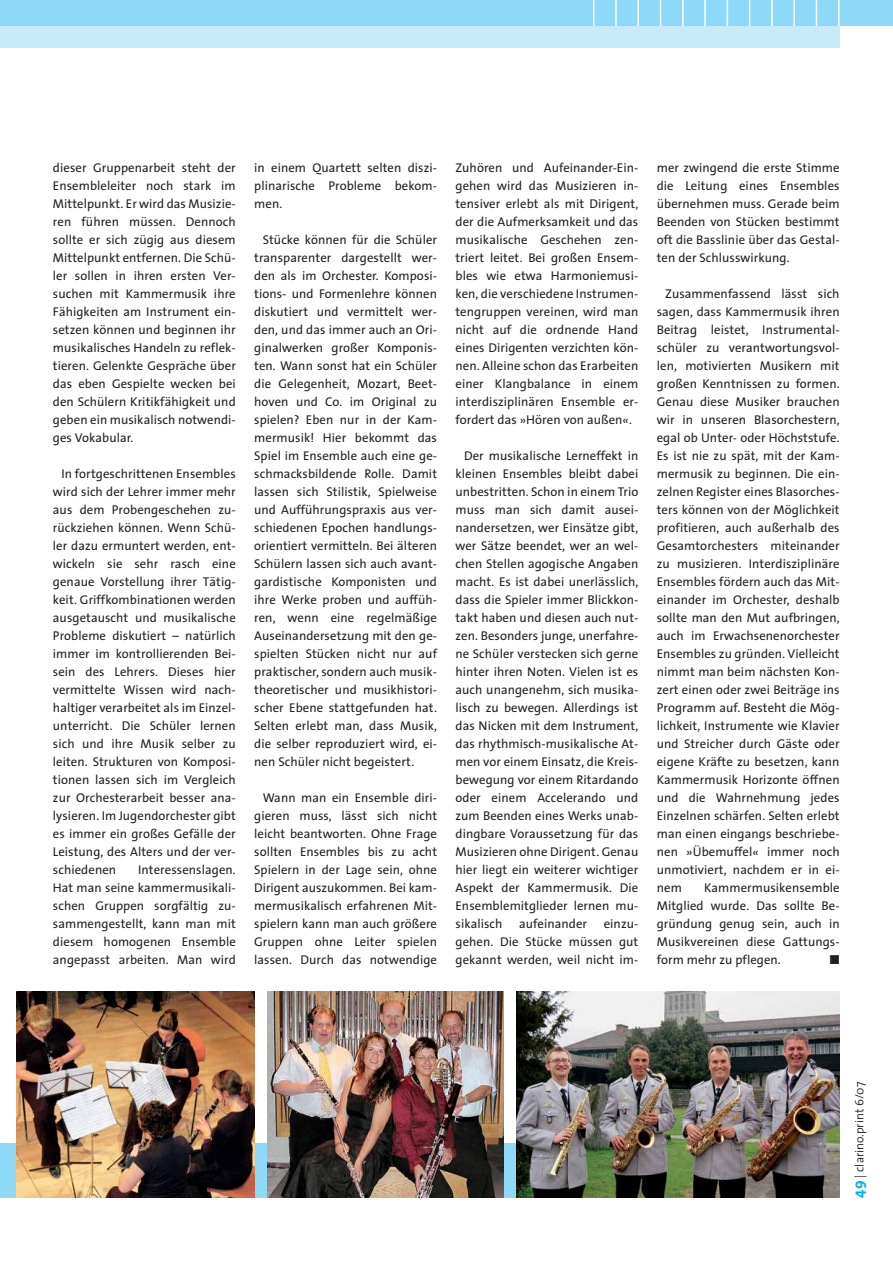
<style>
.page{position:relative;width:893px;height:1263px;background:#fff}
.page>*{position:absolute;margin:0;border:0;box-sizing:border-box;transform-origin:0 0}
.t1{font:12.75px/18px "Thesis Sans";letter-spacing:.005em;color:#231f20;text-align:justify}
.t2{font:12.75px "Zapf Dingbats";color:#231f20}
.t3{font:300 12px "Thesis Sans";color:#231f20}
.s1{font-weight:700;font-size:15px;color:#00aeef}
</style>
<div class="page">
<div style="left:0;top:1144px;width:840px;height:54px;background:#8ed8f8"></div>
<div style="left:0;top:1px;width:893px;height:25px;background:#8ed8f8"></div>
<svg style="left:593px;top:1px;width:1px;height:25px"></svg>
<hr style="left:615px;top:1px;width:2px;height:25px;background:#fff">
<hr style="left:637px;top:1px;width:2px;height:25px;background:#fff">
<svg style="left:660px;top:1px;width:1px;height:25px"></svg>
<hr style="left:682px;top:1px;width:2px;height:25px;background:#fff">
<hr style="left:704px;top:1px;width:2px;height:25px;background:#fff">
<svg style="left:727px;top:1px;width:1px;height:25px"></svg>
<svg style="left:749px;top:1px;width:1px;height:25px"></svg>
<hr style="left:771px;top:1px;width:2px;height:25px;background:#fff">
<hr style="left:793px;top:1px;width:2px;height:25px;background:#fff">
<svg style="left:816px;top:1px;width:1px;height:25px"></svg>
<svg style="left:838px;top:1px;width:1px;height:25px"></svg>
<div style="left:0;top:26px;width:840px;height:21px;background:#c7eafb"></div>
<img style="left:516px;top:991px;width:324px;height:207px">
<img style="left:17px;top:991px;width:238px;height:207px">
<img style="left:268px;top:991px;width:236px;height:207px">
<p class="t1" style="left:53px;top:160px;width:184px">dieser Gruppenarbeit steht der Ensembleleiter noch stark im Mittelpunkt. Er wird das Musizie&shy;ren führen müssen. Dennoch sollte er sich zügig aus diesem Mittelpunkt entfernen. Die Schü&shy;ler sollen in ihren ersten Ver&shy;suchen mit Kammermusik ihre Fähigkeiten am Instrument ein&shy;setzen können und beginnen ihr musikalisches Handeln zu reflek&shy;tieren. Gelenkte Gespräche über das eben Gespielte wecken bei den Schülern Kritikfähigkeit und geben ein musikalisch notwendi&shy;ges Vokabular.</p>
<p class="t1" style="left:53px;top:466px;width:184px;text-indent:9px">In fortgeschrittenen Ensembles wird sich der Lehrer immer mehr aus dem Probengeschehen zu&shy;rückziehen können. Wenn Schü&shy;ler dazu ermuntert werden, ent&shy;wickeln sie sehr rasch eine genaue Vorstellung ihrer Tätig&shy;keit. Griffkombinationen werden ausgetauscht und musikalische Probleme diskutiert – natürlich immer im kontrollierenden Bei&shy;sein des Lehrers. Dieses hier vermittelte Wissen wird nach&shy;haltiger verarbeitet als im Einzel&shy;unterricht. Die Schüler lernen sich und ihre Musik selber zu leiten. Strukturen von Komposi&shy;tionen lassen sich im Vergleich zur Orchesterarbeit besser ana&shy;lysieren. Im Jugendorchester gibt es immer ein großes Gefälle der Leistung, des Alters und der ver&shy;schiedenen</p>
<p class="t1" style="left:53px;top:862px;width:184px;text-indent:85px">Interessenslagen.<br>Hat man seine kammermusikali&shy;schen Gruppen sorgfältig zu&shy;sammengestellt, kann man mit diesem homogenen Ensemble angepasst arbeiten. Man wird</p>
<p class="t1" style="left:254px;top:160px;width:184px">in einem Quartett selten diszi&shy;plinarische Probleme bekom&shy;men.</p>
<p class="t1" style="left:254px;top:232px;width:184px;text-indent:9px">Stücke können für die Schüler transparenter dargestellt wer&shy;den als im Orchester. Komposi&shy;tions- und Formenlehre können diskutiert und vermittelt wer&shy;den, und das immer auch an Ori&shy;ginalwerken großer Komponis&shy;ten. Wann sonst hat ein Schüler die Gelegenheit, Mozart, Beet&shy;hoven und Co. im Original zu spielen? Eben nur in der Kam&shy;mermusik! Hier bekommt das Spiel im Ensemble auch eine ge&shy;schmacksbildende Rolle. Damit lassen sich Stilistik, Spielweise und Aufführungspraxis aus ver&shy;schiedenen Epochen handlungs&shy;orientiert vermitteln. Bei älteren Schülern lassen sich auch avant&shy;gardistische Komponisten und ihre Werke proben und auffüh&shy;ren, wenn eine regelmäßige Auseinandersetzung mit den ge&shy;spielten Stücken nicht nur auf praktischer, sondern auch musik&shy;theoretischer und musikhistori&shy;scher Ebene stattgefunden hat.<br>Selten erlebt man, dass Musik, die selber reproduziert wird, ei&shy;nen Schüler nicht begeistert.</p>
<p class="t1" style="left:254px;top:790px;width:184px;text-indent:9px">Wann man ein Ensemble diri&shy;gieren muss, lässt sich nicht leicht beantworten. Ohne Frage sollten Ensembles bis zu acht Spielern in der Lage sein, ohne Dirigent auszukommen. Bei kam&shy;mermusikalisch erfahrenen Mit&shy;spielern kann man auch größere Gruppen ohne Leiter spielen lassen. Durch das notwendige</p>
<p class="t1" style="left:455px;top:160px;width:184px">Zuhören und Aufeinander-Ein&shy;gehen wird das Musizieren in&shy;tensiver erlebt als mit Dirigent, der die Aufmerksamkeit und das musikalische Geschehen zen&shy;triert leitet. Bei großen Ensem&shy;bles wie etwa Harmoniemusi&shy;ken, die verschiedene Instrumen&shy;tengruppen vereinen, wird man nicht auf die ordnende Hand eines Dirigenten verzichten kön&shy;nen. Alleine schon das Erarbeiten einer Klangbalance in einem interdisziplinären Ensemble er&shy;fordert das »Hören von außen«.</p>
<p class="t1" style="left:455px;top:448px;width:184px;text-indent:9px">Der musikalische Lerneffekt in kleinen Ensembles bleibt dabei unbestritten. Schon in einem Trio muss man sich damit ausei&shy;nandersetzen, wer Einsätze gibt, wer Sätze beendet, wer an wel&shy;chen Stellen agogische Angaben macht. Es ist dabei unerlässlich, dass die Spieler immer Blickkon&shy;takt haben und diesen auch nut&shy;zen. Besonders junge, unerfahre&shy;ne Schüler verstecken sich gerne hinter ihren Noten. Vielen ist es auch unangenehm, sich musika&shy;lisch zu bewegen. Allerdings ist das Nicken mit dem Instrument, das rhythmisch-musikalische At&shy;men vor einem Einsatz, die Kreis&shy;bewegung vor einem Ritardando oder einem Accelerando und zum Beenden eines Werks unab&shy;dingbare Voraussetzung für das Musizieren ohne Dirigent. Genau hier liegt ein weiterer wichtiger Aspekt der Kammermusik. Die Ensemblemitglieder lernen mu&shy;sikalisch</p>
<p class="t1" style="left:519px;top:916px;width:69px">aufeinander</p>
<p class="t1" style="left:455px;top:916px;width:184px;text-indent:148px">einzu&shy;gehen. Die Stücke müssen gut gekannt werden, weil nicht im-</p>
<p class="t1" style="left:657px;top:160px;width:184px">mer zwingend die erste Stimme die Leitung eines Ensembles übernehmen muss. Gerade beim Beenden von Stücken bestimmt oft die Basslinie über das Gestal&shy;ten der Schlusswirkung.</p>
<p class="t1" style="left:657px;top:286px;width:184px;text-indent:9px">Zusammenfassend lässt sich sagen, dass Kammermusik ihren Beitrag leistet, Instrumental&shy;schüler zu verantwortungsvol&shy;len, motivierten Musikern mit großen Kenntnissen zu formen.<br>Genau diese Musiker brauchen wir in unseren Blasorchestern, egal ob Unter- oder Höchststufe.<br>Es ist nie zu spät, mit der Kam&shy;mermusik zu beginnen. Die ein&shy;zelnen Register eines Blasorches&shy;ters können von der Möglichkeit profitieren, auch außerhalb des Gesamtorchesters miteinander zu musizieren. Interdisziplinäre Ensembles fördern auch das Mit&shy;einander im Orchester, deshalb sollte man den Mut aufbringen, auch im Erwachsenenorchester Ensembles zu gründen. Vielleicht nimmt man beim nächsten Kon&shy;zert einen oder zwei Beiträge ins Programm auf. Besteht die Mög&shy;lichkeit, Instrumente wie Klavier und Streicher durch Gäste oder eigene Kräfte zu besetzen, kann Kammermusik Horizonte öffnen und die Wahrnehmung jedes Einzelnen schärfen. Selten erlebt man einen eingangs beschriebe&shy;nen »Übemuffel« immer noch unmotiviert, nachdem er in ei&shy;nem</p>
<p class="t1" style="left:657px;top:880px;width:184px;text-indent:47px">Kammermusikensemble Mitglied wurde. Das sollte Be&shy;gründung genug sein, auch in Musikvereinen diese Gattungs&shy;form mehr zu pflegen.</p>
<p class="t2" style="left:830px;top:952px;width:11px">■</p>
<p class="t3" style="left:855px;top:1198px;width:117px;rotate:-90deg"><span class="s1">49</span> | clarino.print 6/07</p>
</div>
